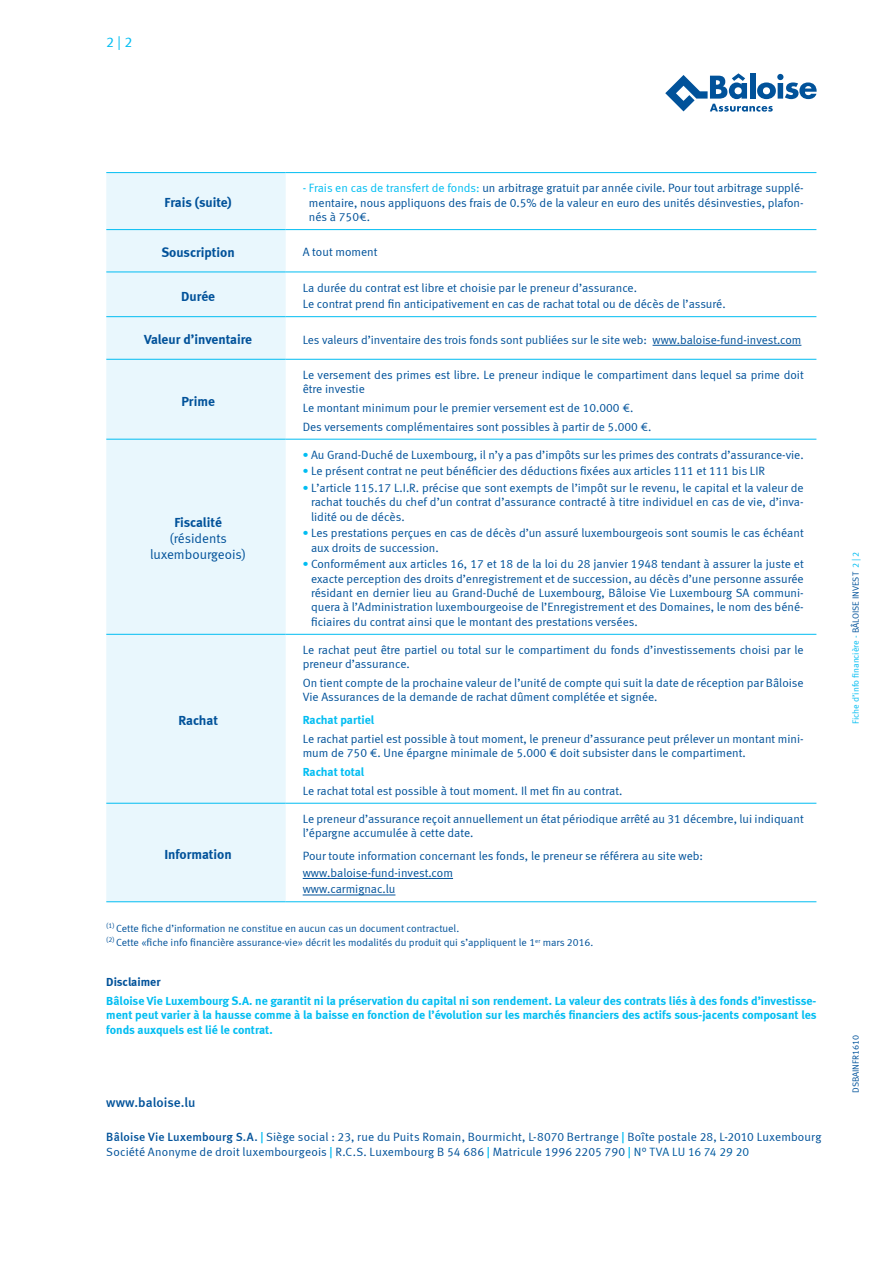
<style>
.page{position:relative;width:893px;height:1263px;background:#fff}
.page>*{position:absolute;margin:0;border:0;box-sizing:border-box;transform-origin:0 0}
.t1{font:14.25px "Meta Normal LF";color:#01bdf2}
.t2{font:13.5px "Meta Bold LF";color:#01529a}
.t3{font:13.5px "Meta Normal LF";color:#01529a}
.t4{font:13.5px "Meta Medium LF";letter-spacing:.005em;color:#01529a}
.t5{font:12px/14.4px "Meta Normal LF";color:#01529a}
.t6{font:12px/14.4px "Meta Bold LF";color:#01bdf2;text-align:justify}
.t7{font:12px "Meta Bold LF";color:#01529a}
.t8{font:10.5px "Meta Normal LF";color:#01529a}
.t9{font:9px "Meta Normal LF";color:#01bdf2}
.t10{font:9px "Meta Normal LF";color:#01529a}
.s1{color:#01bdf2}
.s2{font-family:"Meta Bold LF";color:#01bdf2}
.s3{font-family:"Meta Medium LF"}
.s4{font-family:"Meta Medium LF";color:#01bdf2}
.s5{color:#015ba0}
.s6{color:#01529a}
</style>
<div class="page">
<svg style="left:665px;top:73px;width:151px;height:39px"></svg>
<div style="left:106px;top:173px;width:180px;height:728px;background:#e9f7fd"></div>
<hr style="left:106px;top:172px;width:180px;height:1px;background:#01bdf2">
<hr style="left:106px;top:229px;width:180px;height:1px;background:#01bdf2">
<hr style="left:106px;top:272px;width:180px;height:1px;background:#01bdf2">
<hr style="left:106px;top:316px;width:180px;height:1px;background:#01bdf2">
<hr style="left:106px;top:359px;width:180px;height:1px;background:#01bdf2">
<hr style="left:106px;top:439px;width:180px;height:1px;background:#01bdf2">
<hr style="left:106px;top:634px;width:180px;height:1px;background:#01bdf2">
<hr style="left:106px;top:803px;width:180px;height:1px;background:#01bdf2">
<hr style="left:106px;top:901px;width:180px;height:1px;background:#01bdf2">
<hr style="left:286px;top:172px;width:530px;height:1px;background:#01bdf2">
<hr style="left:286px;top:229px;width:530px;height:1px;background:#01bdf2">
<hr style="left:286px;top:272px;width:530px;height:1px;background:#01bdf2">
<hr style="left:286px;top:316px;width:530px;height:1px;background:#01bdf2">
<hr style="left:286px;top:359px;width:530px;height:1px;background:#01bdf2">
<hr style="left:286px;top:439px;width:530px;height:1px;background:#01bdf2">
<hr style="left:286px;top:634px;width:530px;height:1px;background:#01bdf2">
<hr style="left:286px;top:803px;width:530px;height:1px;background:#01bdf2">
<hr style="left:286px;top:901px;width:530px;height:1px;background:#01bdf2">
<hr style="left:653px;top:345px;width:148px;height:1px;background:#01529a">
<hr style="left:303px;top:878px;width:150px;height:1px;background:#01529a">
<hr style="left:303px;top:895px;width:92px;height:1px;background:#01529a">
<p class="t1" style="left:106px;top:34px;width:28px">2 | 2</p>
<p class="t2" style="left:164px;top:195px;width:69px">Frais (suite)</p>
<p class="t5" style="left:309px;top:181px;width:496px;text-align:justify;text-indent:-6px"><span class="s1">- Frais en cas de transfert de fonds:</span> un arbitrage gratuit par année civile. Pour tout arbitrage supplé&shy;mentaire, nous appliquons des frais de 0.5% de la valeur en euro des unités désinvesties, plafon&shy;nés à 750€.</p>
<p class="t2" style="left:161px;top:244px;width:75px">Souscription</p>
<p class="t5" style="left:303px;top:245px;width:76px">A tout moment</p>
<p class="t2" style="left:181px;top:288px;width:35px">Durée</p>
<p class="t5" style="left:303px;top:280px;width:336px">La durée du contrat est libre et choisie par le preneur d’assurance.</p>
<p class="t5" style="left:303px;top:297px;width:425px">Le contrat prend fin anticipativement en cas de rachat total ou de décès de l’assuré.</p>
<p class="t2" style="left:144px;top:332px;width:109px">Valeur d’inventaire</p>
<p class="t5" style="left:303px;top:332px;width:500px">Les valeurs d’inventaire des trois fonds sont publiées sur le site web: www.baloise-fund-invest.com</p>
<p class="t2" style="left:181px;top:393px;width:35px">Prime</p>
<p class="t2" style="left:174px;top:514px;width:49px">Fiscalité</p>
<p class="t3" style="left:169px;top:530px;width:59px">(résidents</p>
<p class="t3" style="left:150px;top:547px;width:97px">luxembourgeois)</p>
<p class="t2" style="left:178px;top:712px;width:41px">Rachat</p>
<p class="t5" style="left:303px;top:367px;width:503px">Le versement des primes est libre. Le preneur indique le compartiment dans lequel sa prime doit être investie</p>
<p class="t5" style="left:303px;top:400px;width:332px">Le montant minimum pour le premier versement est de 10.000 €.</p>
<p class="t5" style="left:303px;top:419px;width:350px">Des versements complémentaires sont possibles à partir de 5.000 €.</p>
<p class="t5" style="left:303px;top:447px;width:502px"><span class="s2">•</span> Au Grand-Duché de Luxembourg, il n’y a pas d’impôts sur les primes des contrats d’assurance-vie.</p>
<p class="t5" style="left:303px;top:464px;width:464px"><span class="s2">•</span> Le présent contrat ne peut bénéficier des déductions fixées aux articles 111 et 111 bis LIR</p>
<p class="t5" style="left:311px;top:480px;width:494px;text-align:justify;text-indent:-8px"><span class="s2">•</span> L’article 115.17 L.I.R. précise que sont exempts de l’impôt sur le revenu, le capital et la valeur de rachat touchés du chef d’un contrat d’assurance contracté à titre individuel en cas de vie, d’inva&shy;lidité ou de décès.</p>
<p class="t5" style="left:311px;top:526px;width:494px;text-indent:-8px"><span class="s2">•</span> Les prestations perçues en cas de décès d’un assuré luxembourgeois sont soumis le cas échéant aux droits de succession.</p>
<p class="t5" style="left:311px;top:557px;width:494px;text-align:justify;text-indent:-8px"><span class="s2">•</span> Conformément aux articles 16, 17 et 18 de la loi du 28 janvier 1948 tendant à assurer la juste et exacte perception des droits d’enregistrement et de succession, au décès d’une personne assurée résidant en dernier lieu au Grand-Duché de Luxembourg, Bâloise Vie Luxembourg SA communi&shy;quera à l’Administration luxembourgeoise de l’Enregistrement et des Domaines, le nom des béné&shy;ficiaires du contrat ainsi que le montant des prestations versées.</p>
<p class="t5" style="left:303px;top:642px;width:502px">Le rachat peut être partiel ou total sur le compartiment du fonds d’investissements choisi par le preneur d’assurance.</p>
<p class="t5" style="left:303px;top:675px;width:502px">On tient compte de la prochaine valeur de l’unité de compte qui suit la date de réception par Bâloise<br>Vie Assurances de la demande de rachat dûment complétée et signée.</p>
<p class="t6" style="left:303px;top:713px;width:73px">Rachat partiel</p>
<p class="t5" style="left:303px;top:731px;width:502px">Le rachat partiel est possible à tout moment, le preneur d’assurance peut prélever un montant mini&shy;mum de 750 €. Une épargne minimale de 5.000 € doit subsister dans le compartiment.</p>
<p class="t6" style="left:303px;top:764px;width:63px">Rachat total</p>
<p class="t5" style="left:303px;top:783px;width:321px">Le rachat total est possible à tout moment. Il met fi n au contrat.</p>
<p class="t5" style="left:303px;top:811px;width:503px">Le preneur d’assurance reçoit annuellement un état périodique arrêté au 31 décembre, lui indiquant l’épargne accumulée à cette date.</p>
<p class="t5" style="left:303px;top:849px;width:402px">Pour toute information concernant les fonds, le preneur se référera au site web:</p>
<p class="t5" style="left:303px;top:865px;width:152px">www.baloise-fund-invest.com</p>
<p class="t5" style="left:303px;top:882px;width:94px">www.carmignac.lu</p>
<p class="t8" style="left:106px;top:922px;width:354px"><sup>(1)</sup> Cette fiche d’information ne constitue en aucun cas un document contractuel.</p>
<p class="t8" style="left:106px;top:936px;width:488px"><sup>(2)</sup> Cette «fiche info financière assurance-vie» décrit les modalités du produit qui s’appliquent le 1<sup>er</sup> mars 2016.</p>
<p class="t7" style="left:106px;top:975px;width:56px">Disclaimer</p>
<p class="t6" style="left:106px;top:993px;width:712px">Bâloise Vie Luxembourg S.A. ne garantit ni la préservation du capital ni son rendement. La valeur des contrats liés à des fonds d’investisse&shy;ment peut varier à la hausse comme à la baisse en fonction de l’évolution sur les marchés financiers des actifs sous-jacents composant les fonds auxquels est lié le contrat.</p>
<p class="t2" style="left:164px;top:846px;width:69px">Information</p>
<p class="t4" style="left:106px;top:1095px;width:91px">www.baloise.lu</p>
<p class="t5" style="left:106px;top:1129px;width:717px;line-height:15px"><span class="s3">Bâloise Vie Luxembourg S.A.</span> <span class="s4">|</span> Siège social : 23, rue du Puits Romain, Bourmicht, L-8070 Bertrange <span class="s4">|</span> Boîte postale 28, L-2010 Luxembourg<br>Société Anonyme de droit luxembourgeois <span class="s4">|</span> R.C.S. Luxembourg B 54 686 <span class="s4">|</span> Matricule 1996 2205 790 <span class="s4">|</span> <span class="s5">N° TVA LU 16 74 29 20</span></p>
<p class="t9" style="left:850px;top:724px;width:174px;rotate:-90deg">Fiche d’info financière - <span class="s6">BÂLOISE INVEST</span> 2 | 2</p>
<p class="t10" style="left:850px;top:1093px;width:60px;rotate:-90deg">DSBAINFR1610</p>
</div>
